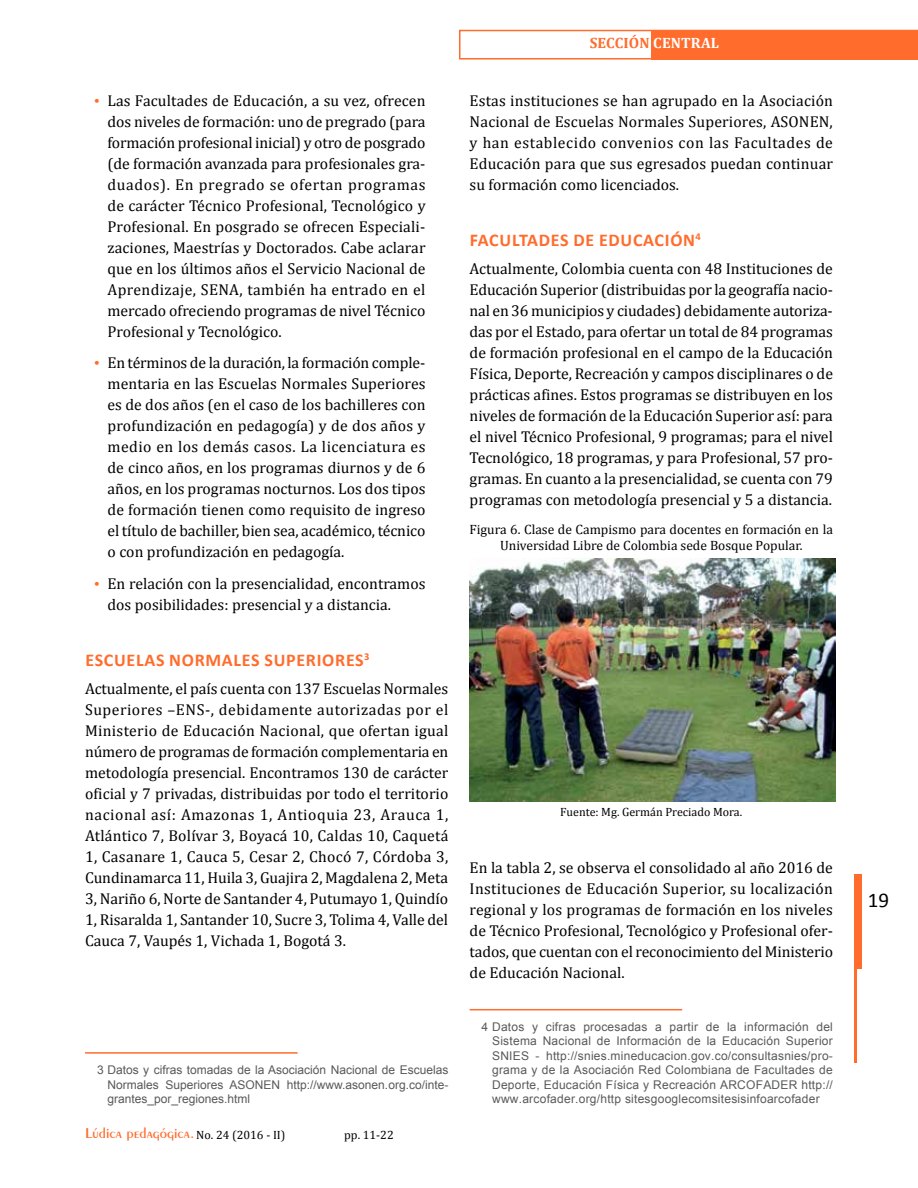
<style>
.page{position:relative;width:918px;height:1188px;background:#fff}
.page>*{position:absolute;margin:0;border:0;box-sizing:border-box;transform-origin:0 0}
.t1{font:21px "Calibri";color:#000}
.t2{font:700 18px "Calibri";letter-spacing:.04em;color:#ff6c2c}
.t3{font:15.75px/21px "Cambria";color:#000;text-align:justify}
.t4{font:600 15px "Exotic 350 BT";color:#ff6c2c}
.t5{font:700 15px "Cambria";letter-spacing:.01em;color:#ff6c2c}
.t6{font:13.5px/16.2px "Cambria";color:#000;text-align:center}
.t7{font:12px/14.4px "Arial";letter-spacing:.01em;color:#58595b;text-align:justify}
.t8{font:12px "Cambria";color:#000}
.s1{font-family:"Times New Roman";color:#ff6c2c}
.s2{font-family:"Cambria";font-weight:400;font-size:12px;color:#000}
.s3{color:#fff}
</style>
<div class="page">
<div style="left:459px;top:30px;width:459px;height:30px;border:2px solid #ff6c2c"></div>
<div style="left:651px;top:30px;width:267px;height:29px;background:#ff6c2c"></div>
<div style="left:856px;top:874px;width:6px;height:95px;background:#ff6c2c"></div>
<hr style="left:854px;top:874px;width:2px;height:188px;background:#ff6c2c">
<hr style="left:85px;top:1052px;width:213px;height:2px;background:#ff6c2c">
<img style="left:470px;top:558px;width:366px;height:244px">
<hr style="left:470px;top:1009px;width:212px;height:1px;background:#ff6c2c">
<p class="t3" style="left:108px;top:90px;width:320px;text-indent:-13px"><span class="s1">•</span> Las Facultades de Educación, a su vez, ofrecen dos niveles de formación: uno de pregrado (para formación profesional inicial) y otro de posgrado (de formación avanzada para profesionales gra&shy;duados). En pregrado se ofertan programas de carácter Técnico Profesional, Tecnológico y Profesional. En posgrado se ofrecen Especiali&shy;zaciones, Maestrías y Doctorados. Cabe aclarar que en los últimos años el Servicio Nacional de Aprendizaje, SENA, también ha entrado en el mercado ofreciendo programas de nivel Técnico Profesional y Tecnológico.</p>
<p class="t3" style="left:108px;top:353px;width:320px;text-indent:-13px"><span class="s1">•</span> En términos de la duración, la formación comple&shy;mentaria en las Escuelas Normales Superiores es de dos años (en el caso de los bachilleres con profundización en pedagogía) y de dos años y medio en los demás casos. La licenciatura es de cinco años, en los programas diurnos y de 6 años, en los programas nocturnos. Los dos tipos de formación tienen como requisito de ingreso el título de bachiller, bien sea, académico, técnico o con profundización en pedagogía.</p>
<p class="t3" style="left:108px;top:573px;width:319px;text-indent:-13px"><span class="s1">•</span> En relación con la presencialidad, encontramos dos posibilidades: presencial y a distancia.</p>
<p class="t2" style="left:85px;top:648px;width:286px">ESCUELAS NORMALES SUPERIORES<sup>3</sup></p>
<p class="t3" style="left:85px;top:678px;width:365px">Actualmente, el país cuenta con 137 Escuelas Normales Superiores –ENS-, debidamente autorizadas por el Ministerio de Educación Nacional, que ofertan igual número de programas de formación complementaria en metodología presencial. Encontramos 130 de carácter oficial y 7 privadas, distribuidas por todo el territorio nacional así: Amazonas 1, Antioquia 23, Arauca 1, Atlántico 7, Bolívar 3, Boyacá 10, Caldas 10, Caquetá 1, Casanare 1, Cauca 5, Cesar 2, Chocó 7, Córdoba 3, Cundinamarca 11, Huila 3, Guajira 2, Magdalena 2, Meta 3, Nariño 6, Norte de Santander 4, Putumayo 1, Quindío 1, Risaralda 1, Santander 10, Sucre 3, Tolima 4, Valle del Cauca 7, Vaupés 1, Vichada 1, Bogotá 3.</p>
<p class="t7" style="left:108px;top:1063px;width:342px;text-indent:-10px">3 Datos y cifras tomadas de la Asociación Nacional de Escuelas Normales Superiores ASONEN http://www.asonen.org.co/inte&shy;grantes_por_regiones.html</p>
<p class="t4" style="left:85px;top:1124px;width:202px">Lúdica pedagógica.<span class="s2">No. 24 (2016 - II)</span></p>
<p class="t8" style="left:344px;top:1127px;width:51px">pp. 11-22</p>
<p class="t5" style="left:590px;top:34px;width:131px">SECCIÓN <span class="s3">CENTRAL</span></p>
<p class="t3" style="left:470px;top:90px;width:365px">Estas instituciones se han agrupado en la Asociación Nacional de Escuelas Normales Superiores, ASONEN, y han establecido convenios con las Facultades de Educación para que sus egresados puedan continuar su formación como licenciados.</p>
<p class="t2" style="left:470px;top:228px;width:232px">FACULTADES DE EDUCACIÓN<sup>4</sup></p>
<p class="t3" style="left:470px;top:258px;width:365px">Actualmente, Colombia cuenta con 48 Instituciones de Educación Superior (distribuidas por la geografía nacio&shy;nal en 36 municipios y ciudades) debidamente autoriza&shy;das por el Estado, para ofertar un total de 84 programas de formación profesional en el campo de la Educación Física, Deporte, Recreación y campos disciplinares o de prácticas afines. Estos programas se distribuyen en los niveles de formación de la Educación Superior así: para el nivel Técnico Profesional, 9 programas; para el nivel Tecnológico, 18 programas, y para Profesional, 57 pro&shy;gramas. En cuanto a la presencialidad, se cuenta con 79 programas con metodología presencial y 5 a distancia.</p>
<p class="t6" style="left:470px;top:521px;width:365px">Figura 6. Clase de Campismo para docentes en formación en la<br>Universidad Libre de Colombia sede Bosque Popular.</p>
<p class="t8" style="left:560px;top:805px;width:184px">Fuente: Mg. Germán Preciado Mora.</p>
<p class="t3" style="left:470px;top:857px;width:365px">En la tabla 2, se observa el consolidado al año 2016 de Instituciones de Educación Superior, su localización regional y los programas de formación en los niveles de Técnico Profesional, Tecnológico y Profesional ofer&shy;tados, que cuentan con el reconocimiento del Ministerio de Educación Nacional.</p>
<p class="t7" style="left:492px;top:1020px;width:342px;text-indent:-10px">4 Datos y cifras procesadas a partir de la información del Sistema Nacional de Información de la Educación Superior SNIES - http://snies.mineducacion.gov.co/consultasnies/pro&shy;grama y de la Asociación Red Colombiana de Facultades de Deporte, Educación Física y Recreación ARCOFADER http:// www.arcofader.org/http sitesgooglecomsitesisinfoarcofader</p>
<h1 class="t1" style="left:868px;top:886px;width:23px">19</h1>
</div>
